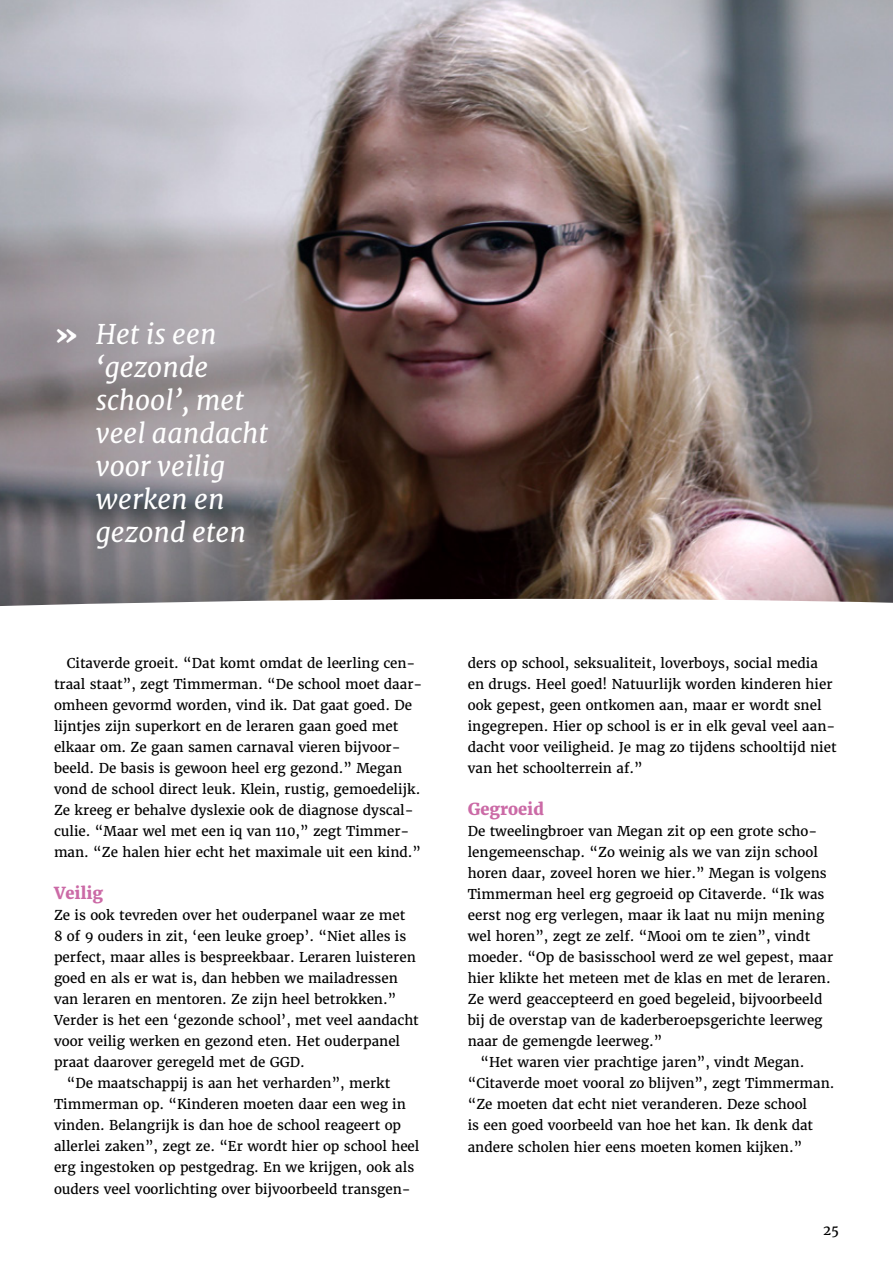
<style>
.page{position:relative;width:893px;height:1263px;background:#fff}
.page>*{position:absolute;margin:0;border:0;box-sizing:border-box;transform-origin:0 0}
.t1{font:italic 27px/33px "Merriweather";color:#fff}
.t2{font:800 16.5px "Merriweather";color:#cb6aa6}
.t3{font:13.5px/21px "Merriweather";color:#000}
.s1{font-weight:800;font-style:normal}
</style>
<div class="page">
<img style="left:0;top:0;width:893px;height:606px">
<h1 class="t1" style="left:96px;top:318px;width:174px;text-indent:-42px"><span class="s1">»</span> Het is een ‘gezonde school’, met veel aandacht voor veilig werken en gezond eten</h1>
<p class="t3" style="left:54px;top:653px;width:370px;text-indent:13px">Citaverde groeit. “Dat komt omdat de leerling cen&shy;traal staat”, zegt Timmerman. “De school moet daar&shy;omheen gevormd worden, vind ik. Dat gaat goed. De lijntjes zijn superkort en de leraren gaan goed met elkaar om. Ze gaan samen carnaval vieren bijvoor&shy;beeld. De basis is gewoon heel erg gezond.” Megan vond de school direct leuk. Klein, rustig, gemoedelijk.<br>Ze kreeg er behalve dyslexie ook de diagnose dyscal&shy;culie. “Maar wel met een iq van 110,” zegt Timmer&shy;man. “Ze halen hier echt het maximale uit een kind.”</p>
<p class="t2" style="left:54px;top:883px;width:51px">Veilig</p>
<p class="t3" style="left:54px;top:905px;width:353px">Ze is ook tevreden over het ouderpanel waar ze met</p>
<p class="t3" style="left:54px;top:926px;width:354px">8 of 9 ouders in zit, ‘een leuke groep’. “Niet alles is</p>
<p class="t3" style="left:54px;top:947px;width:363px">perfect, maar alles is bespreekbaar. Leraren luisteren</p>
<p class="t3" style="left:54px;top:968px;width:345px">goed en als er wat is, dan hebben we mailadressen</p>
<p class="t3" style="left:54px;top:989px;width:344px">van leraren en mentoren. Ze zijn heel betrokken.”</p>
<p class="t3" style="left:54px;top:1010px;width:366px">Verder is het een ‘gezonde school’, met veel aandacht</p>
<p class="t3" style="left:54px;top:1031px;width:348px">voor veilig werken en gezond eten. Het ouderpanel</p>
<p class="t3" style="left:54px;top:1052px;width:252px">praat daarover geregeld met de GGD.</p>
<p class="t3" style="left:67px;top:1073px;width:325px">“De maatschappij is aan het verharden”, merkt</p>
<p class="t3" style="left:54px;top:1094px;width:353px">Timmerman op. “Kinderen moeten daar een weg in</p>
<p class="t3" style="left:54px;top:1115px;width:349px">vinden. Belangrijk is dan hoe de school reageert op</p>
<p class="t3" style="left:54px;top:1136px;width:367px">allerlei zaken”, zegt ze. “Er wordt hier op school heel</p>
<p class="t3" style="left:54px;top:1157px;width:362px">erg ingestoken op pestgedrag. En we krijgen, ook als</p>
<p class="t3" style="left:54px;top:1178px;width:358px">ouders veel voorlichting over bijvoorbeeld transgen-</p>
<p class="t3" style="left:468px;top:653px;width:370px">ders op school, seksualiteit, loverboys, social media en drugs. Heel goed! Natuurlijk worden kinderen hier ook gepest, geen ontkomen aan, maar er wordt snel ingegrepen. Hier op school is er in elk geval veel aan&shy;dacht voor veiligheid. Je mag zo tijdens schooltijd niet van het schoolterrein af.”</p>
<p class="t2" style="left:468px;top:799px;width:78px">Gegroeid</p>
<p class="t3" style="left:468px;top:821px;width:351px">De tweelingbroer van Megan zit op een grote scho-</p>
<p class="t3" style="left:468px;top:842px;width:352px">lengemeenschap. “Zo weinig als we van zijn school</p>
<p class="t3" style="left:468px;top:863px;width:360px">horen daar, zoveel horen we hier.” Megan is volgens</p>
<p class="t3" style="left:468px;top:884px;width:358px">Timmerman heel erg gegroeid op Citaverde. “Ik was</p>
<p class="t3" style="left:468px;top:905px;width:358px">eerst nog erg verlegen, maar ik laat nu mijn mening</p>
<p class="t3" style="left:468px;top:926px;width:344px">wel horen”, zegt ze zelf. “Mooi om te zien”, vindt</p>
<p class="t3" style="left:468px;top:947px;width:367px">moeder. “Op de basisschool werd ze wel gepest, maar</p>
<p class="t3" style="left:468px;top:968px;width:364px">hier klikte het meteen met de klas en met de leraren.</p>
<p class="t3" style="left:468px;top:989px;width:356px">Ze werd geaccepteerd en goed begeleid, bijvoorbeeld</p>
<p class="t3" style="left:468px;top:1010px;width:356px">bij de overstap van de kaderberoepsgerichte leerweg</p>
<p class="t3" style="left:468px;top:1031px;width:196px">naar de gemengde leerweg.”</p>
<p class="t3" style="left:480px;top:1052px;width:325px">“Het waren vier prachtige jaren”, vindt Megan.</p>
<p class="t3" style="left:468px;top:1073px;width:368px">“Citaverde moet vooral zo blijven”, zegt Timmerman.</p>
<p class="t3" style="left:468px;top:1094px;width:341px">“Ze moeten dat echt niet veranderen. Deze school</p>
<p class="t3" style="left:468px;top:1115px;width:347px">is een goed voorbeeld van hoe het kan. Ik denk dat</p>
<p class="t3" style="left:468px;top:1136px;width:336px">andere scholen hier eens moeten komen kijken.”</p>
<p class="t3" style="left:823px;top:1220px;width:17px">25</p>
</div>
